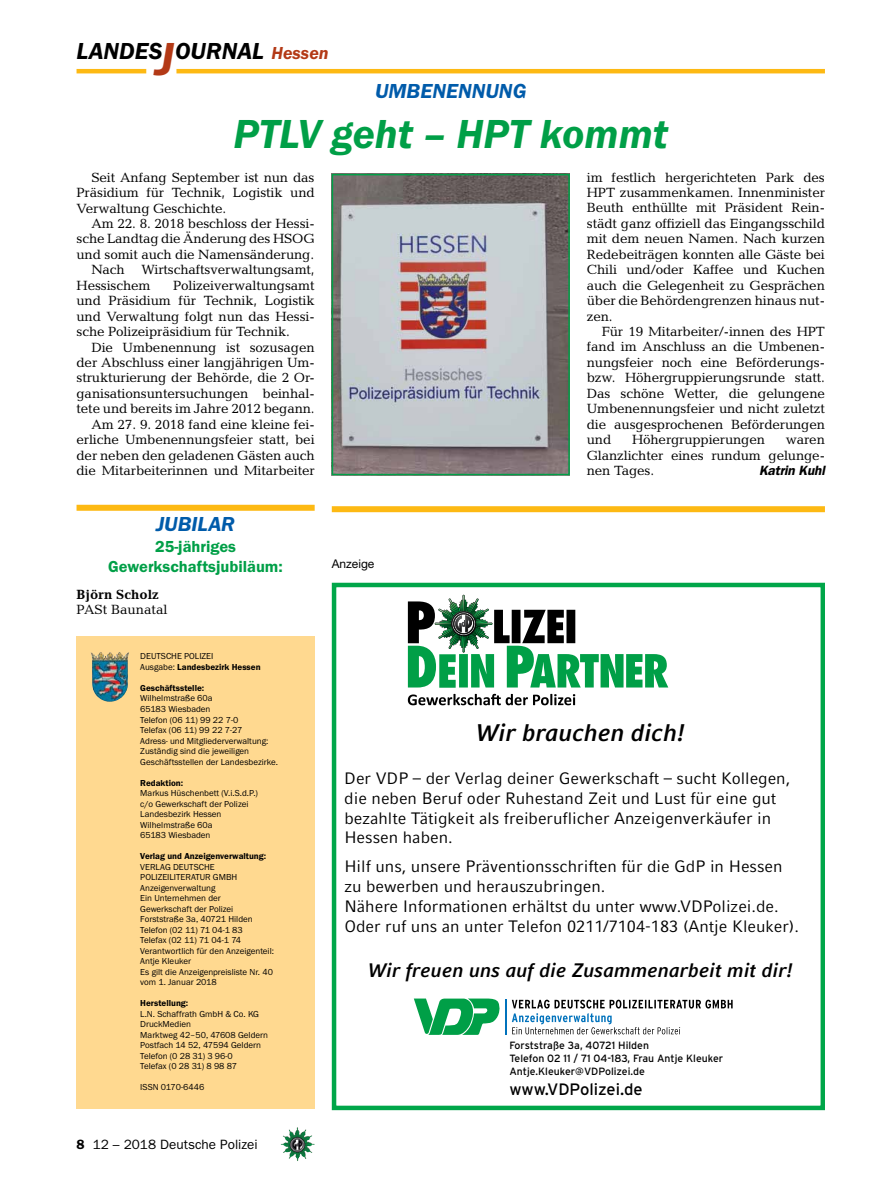
<style>
.page{position:relative;width:893px;height:1191px;background:#fff}
.page>*{position:absolute;margin:0;border:0;box-sizing:border-box;transform-origin:0 0}
.t1{font:italic 600 42px "Franklin Gothic Itc T";color:#009f47}
.t2{font:italic 600 24px "Franklin Gothic Itc T";color:#000}
.t3{font:italic 700 24px "Compatil Fact LT";color:#000}
.t4{font:italic 600 21px "Franklin Gothic Itc T";color:#005baa}
.t5{font:italic 700 19.5px "Compatil Fact LT";color:#000}
.t6{font:16.5px/19.8px "Compatil Fact LT";color:#000}
.t7{font:600 16.5px/19.5px "Franklin Gothic Itc T";color:#009f47;text-align:center}
.t8{font:16.5px "Interstate";color:#000}
.t9{font:13.5px/15.5px "Candida";letter-spacing:-.01em;color:#000;text-align:justify}
.t10{font:13.5px "Franklin Gothic";color:#000}
.t11{font:700 13.5px "Candida";color:#000}
.t12{font:italic 600 13.5px "Franklin Gothic";letter-spacing:-.01em;color:#000}
.t13{font:12px "Helvetica Neue";color:#000}
.t14{font:10.5px/12.6px "Interstate";color:#000}
.t15{font:9px/10.5px "Franklin Gothic Itc T";color:#000}
.t16{font:600 9px "Franklin Gothic Itc T";color:#000}
.s1{font-size:48px;color:#b33916}
.s2{font-size:18px;color:#b33916}
.s3{font-weight:600}
</style>
<div class="page">
<hr style="left:77px;top:69px;width:69px;height:4px;background:#fdb913">
<hr style="left:176px;top:69px;width:649px;height:4px;background:#fdb913">
<img style="left:281px;top:1128px;width:16px;height:24px">
<div style="left:332px;top:583px;width:493px;height:527px;border:4px solid #00a649"></div>
<svg style="left:408px;top:595px;width:260px;height:92px"></svg>
<svg style="left:408px;top:694px;width:167px;height:11px"></svg>
<hr style="left:505px;top:999px;width:1px;height:35px;background:#0072bc">
<svg style="left:414px;top:998px;width:86px;height:37px"></svg>
<svg style="left:512px;top:999px;width:221px;height:35px"></svg>
<div style="left:77px;top:636px;width:238px;height:473px;background:#ffd990"></div>
<img style="left:91px;top:652px;width:28px;height:49px">
<img style="left:335px;top:177px;width:232px;height:295px">
<div style="left:332px;top:174px;width:238px;height:301px;border:2px solid #009f47"></div>
<div style="left:77px;top:505px;width:238px;height:6px;background:#fdb913"></div>
<div style="left:332px;top:506px;width:493px;height:6px;background:#fdb913"></div>
<h2 class="t2" style="left:77px;top:37px;width:254px">LANDES<span class="s1">J</span>OURNAL <span class="s2">HESSEN</span></h2>
<h3 class="t4" style="left:375px;top:79px;width:15px">UMBENENNUN</h3>
<h3 class="t4" style="left:513px;top:79px;width:15px">G</h3>
<h1 class="t1" style="left:234px;top:109px;width:437px">PTLV GEHT – HPT KOMMT</h1>
<p class="t9" style="left:77px;top:169px;width:240px;text-indent:15px">Seit Anfang September ist nun das Präsidium für Technik, Logistik und Verwaltung Geschichte.</p>
<p class="t9" style="left:91px;top:216px;width:225px">Am 22. 8. 2018 beschloss der Hessi-</p>
<p class="t9" style="left:77px;top:231px;width:240px">sche Landtag die Änderung des HSOG</p>
<p class="t9" style="left:77px;top:247px;width:239px">und somit auch die Namensänderung.</p>
<p class="t9" style="left:91px;top:262px;width:225px">Nach Wirtschaftsverwaltungsamt,</p>
<p class="t9" style="left:77px;top:277px;width:76px">Hessischem</p>
<p class="t9" style="left:77px;top:277px;width:240px;text-indent:97px">Polizeiverwaltungsamt und Präsidium für Technik, Logistik und Verwaltung folgt nun das Hessi&shy;sche Polizeipräsidium für Technik.</p>
<p class="t9" style="left:77px;top:339px;width:240px;text-align:right">Die Umbenennung ist sozusagen der Abschluss einer langjährigen Um&shy;strukturierung der Behörde, die 2 Or&shy;ganisationsuntersuchungen beinhal&shy;tete und bereits im Jahre 2012 begann.<br>Am 27. 9. 2018 fand eine kleine fei&shy;erliche Umbenennungsfeier statt, bei der neben den geladenen Gästen auch die Mitarbeiterinnen und Mitarbeiter</p>
<h3 class="t4" style="left:156px;top:511px;width:55px">JUBILAR</h3>
<p class="t7" style="left:108px;top:536px;width:176px">25-jähriges<br>Gewerkschaftsjubiläum:</p>
<p class="t11" style="left:77px;top:586px;width:84px">Björn Scholz</p>
<p class="t9" style="left:77px;top:602px;width:93px">PASt Baunatal</p>
<p class="t15" style="left:140px;top:651px;width:122px">DEUTSCHE POLIZEI<br>Ausgabe: <span class="s3">Landesbezirk Hessen</span></p>
<p class="t16" style="left:140px;top:682px;width:65px">Geschäftsstelle:</p>
<p class="t15" style="left:140px;top:693px;width:139px">Wilhelmstraße 60a<br>65183 Wiesbaden<br>Telefon (06 11) 99 22 7-0<br>Telefax (06 11) 99 22 7-27<br>Adress- und Mitgliederverwaltung:<br>Zuständig sind die jeweiligen<br>Geschäftsstellen der Landesbezirke.</p>
<p class="t16" style="left:140px;top:777px;width:44px">Redaktion:</p>
<p class="t15" style="left:140px;top:787px;width:119px">Markus Hüschenbett (V.i.S.d.P.) c/o Gewerkschaft der Polizei<br>Landesbezirk Hessen<br>Wilhelmstraße 60a<br>65183 Wiesbaden</p>
<p class="t16" style="left:140px;top:851px;width:127px">Verlag und Anzeigenverwaltung:</p>
<p class="t15" style="left:140px;top:861px;width:135px">VERLAG DEUTSCHE<br>POLIZEILITERATUR GMBH<br>Anzeigenverwaltung<br>Ein Unternehmen der<br>Gewerkschaft der Polizei<br>Forststraße 3a, 40721 Hilden<br>Telefon (02 11) 71 04-1 83<br>Telefax (02 11) 71 04-1 74<br>Verantwortlich für den Anzeigenteil:<br>Antje Kleuker<br>Es gilt die Anzeigenpreisliste Nr. 40 vom 1. Januar 2018</p>
<p class="t16" style="left:140px;top:998px;width:50px">Herstellung:</p>
<p class="t15" style="left:140px;top:1008px;width:129px">L.N. Schaffrath GmbH &amp; Co. KG<br>DruckMedien<br>Marktweg 42–50, 47608 Geldern<br>Postfach 14 52, 47594 Geldern<br>Telefon (0 28 31) 3 96-0<br>Telefax (0 28 31) 8 98 87</p>
<p class="t15" style="left:140px;top:1081px;width:66px">ISSN 0170-6446</p>
<p class="t13" style="left:332px;top:556px;width:44px">Anzeige</p>
<p class="t9" style="left:587px;top:169px;width:240px">im festlich hergerichteten Park des HPT zusammenkamen. Innenminister Beuth enthüllte mit Präsident Rein&shy;städt ganz offiziell das Eingangsschild mit dem neuen Namen. Nach kurzen Redebeiträgen konnten alle Gäste bei Chili und/oder Kaffee und Kuchen auch die Gelegenheit zu Gesprächen über die Behördengrenzen hinaus nut&shy;zen.</p>
<p class="t9" style="left:587px;top:324px;width:240px;text-indent:15px">Für 19 Mitarbeiter/-innen des HPT fand im Anschluss an die Umbenen&shy;nungsfeier noch eine Beförderungs&shy;bzw. Höhergruppierungsrunde statt.<br>Das schöne Wetter, die gelungene Umbenennungsfeier und nicht zuletzt die ausgesprochenen Beförderungen und</p>
<p class="t9" style="left:632px;top:432px;width:134px">Höhergruppierungen</p>
<p class="t9" style="left:587px;top:432px;width:240px;text-indent:199px">waren Glanzlichter eines rundum gelunge&shy;nen Tages.</p>
<p class="t12" style="left:759px;top:462px;width:67px">Katrin Kuhl</p>
<h2 class="t3" style="left:476px;top:718px;width:210px">Wir brauchen dich!</h2>
<p class="t6" style="left:344px;top:768px;width:447px">Der VDP – der Verlag deiner Gewerkschaft – sucht Kollegen, die neben Beruf oder Ruhestand Zeit und Lust für eine gut bezahlte Tätigkeit als freiberuflicher Anzeigenverkäufer in Hessen haben.</p>
<p class="t6" style="left:344px;top:856px;width:456px">Hilf uns, unsere Präventionsschriften für die GdP in Hessen zu bewerben und herauszubringen.<br>Nähere Informationen erhältst du unter www.VDPolizei.de.<br>Oder ruf uns an unter Telefon 0211/7104-183 (Antje Kleuker).</p>
<h3 class="t5" style="left:368px;top:958px;width:426px">Wir freuen uns auf die Zusammenarbeit mit dir!</h3>
<p class="t14" style="left:509px;top:1039px;width:215px">Forststraße 3a, 40721 Hilden<br>Telefon 02 11 / 71 04-183, Frau Antje Kleuker<br>Antje.Kleuker@VDPolizei.de</p>
<p class="t8" style="left:509px;top:1080px;width:135px">www.VDPolizei.de</p>
<p class="t10" style="left:77px;top:1136px;width:183px"><span class="s3">8</span> 12 – 2018 Deutsche Polizei</p>
</div>
